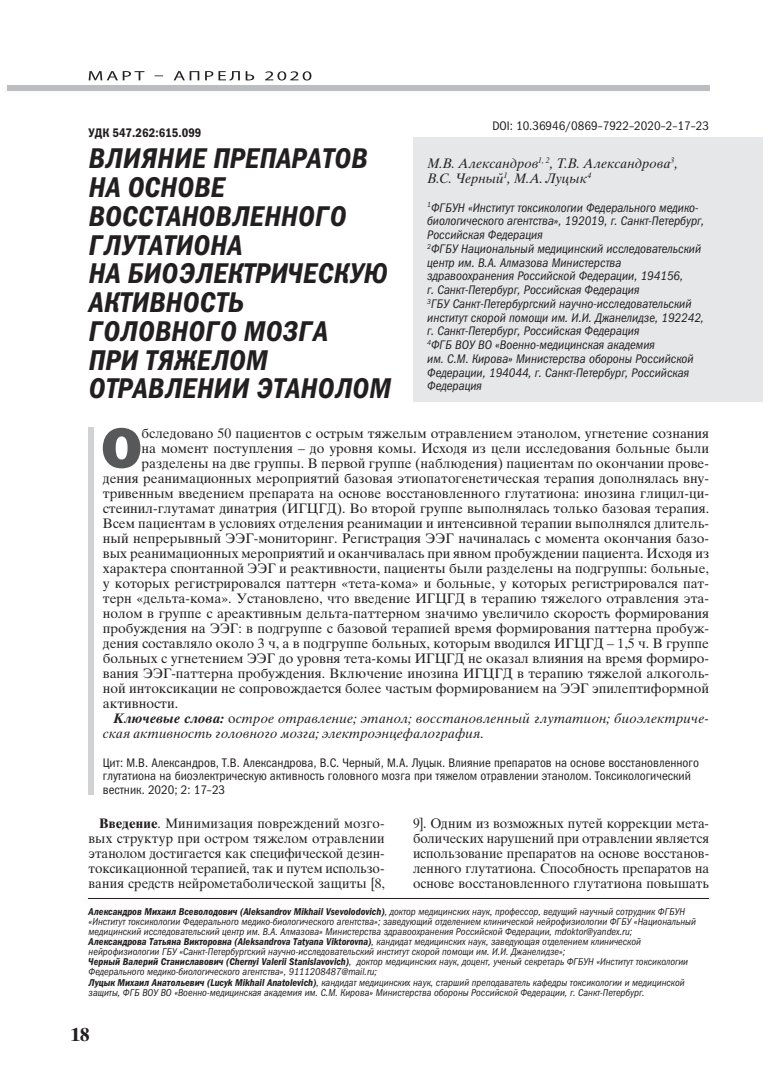
<style>
.page{position:relative;width:780px;height:1088px;background:#fff}
.page>*{position:absolute;margin:0;border:0;box-sizing:border-box;transform-origin:0 0}
.t1{font:57.5px "Franklin Gothic Heavy ITC";color:#57585a}
.t2{font:italic 28.75px/28.8px "Franklin Gothic Demi Cond ITC";letter-spacing:.01em;color:#231f20}
.t3{font:700 18.75px "Times Ten Cyr";color:#231f20}
.t4{font:13.75px/15px "Times Ten Cyr Upright";color:#231f20;text-align:justify}
.t5{font:13.75px/15px "Times Ten Cyr Inclined";letter-spacing:.005em;color:#231f20}
.t6{font:italic 12.5px/13.8px "Franklin Gothic Book Cond ITC";color:#231f20}
.t7{font:12.5px/13.8px "Franklin Gothic Book Cond ITC";color:#231f20}
.t8{font:12.5px "Franklin Gothic Demi Cond ITC";color:#231f20}
.t9{font:italic 10px/10px "Franklin Gothic Book Cond ITC";color:#231f20}
.t10{font:italic 10px "Franklin Gothic Demi Cond ITC";color:#231f20}
.s1{font-family:"Times Ten Cyr Bold Inclined"}
.s2{font-family:"Times Ten Cyr Upright"}
.s3{font-family:"Times Ten Cyr";font-weight:700}
.s4{font-family:"Franklin Gothic Book Cond ITC"}
.s5{font-family:"Franklin Gothic Demi Cond ITC"}
</style>
<div class="page">
<div style="left:7px;top:85px;width:702px;height:5px;background:#bcbdc0"></div>
<svg style="left:89px;top:71px;width:222px;height:10px"></svg>
<div style="left:413px;top:137px;width:349px;height:264px;background:#e6e7e9"></div>
<hr style="left:89px;top:898px;width:620px;height:1px;background:#231f20">
<div style="left:89px;top:427px;width:5px;height:368px;background:#d1d2d4"></div>
<p class="t8" style="left:89px;top:125px;width:114px">УДК 547.262:615.099</p>
<h2 class="t2" style="left:89px;top:144px;width:304px">ВЛИЯНИЕ ПРЕПАРАТОВ<br>НА ОСНОВЕ<br>ВОССТАНОВЛЕННОГО<br>ГЛУТАТИОНА<br>НА БИОЭЛЕКТРИЧЕСКУЮ<br>АКТИВНОСТЬ<br>ГОЛОВНОГО МОЗГА<br>ПРИ ТЯЖЕЛОМ<br>ОТРАВЛЕНИИ ЭТАНОЛОМ</h2>
<p class="t7" style="left:492px;top:119px;width:218px">DOI: 10.36946/0869–7922–2020–2–17–23</p>
<p class="t5" style="left:427px;top:155px;width:252px">М.В. Александров<sup>1,</sup> <sup>2</sup>, Т.В. Александрова<sup>3</sup>,<br>В.С. Черный<sup>1</sup>, М.А. Луцык<sup>4</sup></p>
<p class="t6" style="left:427px;top:201px;width:278px"><sup>1</sup>ФГБУН «Институт токсикологии Федерального медико&shy;биологического агентства», 192019, г. Санкт-Петербург, Российская Федерация<br><sup>2</sup>ФГБУ Национальный медицинский исследовательский центр им. В.А. Алмазова Министерства здравоохранения Российской Федерации, 194156,<br>г. Санкт-Петербург, Российская Федерация<br><sup>3</sup>ГБУ Санкт-Петербургский научно-исследовательский институт скорой помощи им. И.И. Джанелидзе, 192242, г. Санкт-Петербург, Российская Федерация<br><sup>4</sup>ФГБ ВОУ ВО «Военно-медицинская академия<br>им. С.М. Кирова» Министерства обороны Российской Федерации, 194044, г. Санкт-Петербург, Российская Федерация</p>
<h1 class="t1" style="left:101px;top:412px;width:43px">О</h1>
<p class="t4" style="left:141px;top:426px;width:569px">бследовано 50 пациентов с острым тяжелым отравлением этанолом, угнетение сознания</p>
<p class="t4" style="left:141px;top:441px;width:569px">на момент поступления – до уровня комы. Исходя из цели исследования больные были</p>
<p class="t4" style="left:141px;top:456px;width:569px">разделены на две группы. В первой группе (наблюдения) пациентам по окончании прове-</p>
<p class="t4" style="left:103px;top:471px;width:607px">дения реанимационных мероприятий базовая этиопатогенетическая терапия дополнялась вну-</p>
<p class="t4" style="left:103px;top:486px;width:607px">тривенным введением препарата на основе восстановленного глутатиона: инозина глицил-ци-</p>
<p class="t4" style="left:103px;top:501px;width:607px">стеинил-глутамат динатрия (ИГЦГД). Во второй группе выполнялась только базовая терапия.</p>
<p class="t4" style="left:103px;top:516px;width:607px">Всем пациентам в условиях отделения реанимации и интенсивной терапии выполнялся длитель-</p>
<p class="t4" style="left:103px;top:531px;width:607px">ный непрерывный ЭЭГ-мониторинг. Регистрация ЭЭГ начиналась с момента окончания базо-</p>
<p class="t4" style="left:103px;top:546px;width:607px">вых реанимационных мероприятий и оканчивалась при явном пробуждении пациента. Исходя из</p>
<p class="t4" style="left:103px;top:561px;width:607px">характера спонтанной ЭЭГ и реактивности, пациенты были разделены на подгруппы: больные,</p>
<p class="t4" style="left:103px;top:576px;width:607px">у которых регистрировался паттерн «тета-кома» и больные, у которых регистрировался пат-</p>
<p class="t4" style="left:103px;top:591px;width:607px">терн «дельта-кома». Установлено, что введение ИГЦГД в терапию тяжелого отравления эта-</p>
<p class="t4" style="left:103px;top:606px;width:607px">нолом в группе с ареактивным дельта-паттерном значимо увеличило скорость формирования</p>
<p class="t4" style="left:103px;top:621px;width:607px">пробуждения на ЭЭГ: в подгруппе с базовой терапией время формирования паттерна пробуж-</p>
<p class="t4" style="left:103px;top:636px;width:607px">дения составляло около 3 ч, а в подгруппе больных, которым вводился ИГЦГД – 1,5 ч. В группе</p>
<p class="t4" style="left:103px;top:651px;width:607px">больных с угнетением ЭЭГ до уровня тета-комы ИГЦГД не оказал влияния на время формиро-</p>
<p class="t4" style="left:103px;top:666px;width:607px">вания ЭЭГ-паттерна пробуждения. Включение инозина ИГЦГД в терапию тяжелой алкоголь-</p>
<p class="t4" style="left:103px;top:681px;width:607px">ной интоксикации не сопровождается более частым формированием на ЭЭГ эпилептиформной</p>
<p class="t4" style="left:103px;top:696px;width:77px">активности.</p>
<p class="t5" style="left:103px;top:710px;width:607px;text-indent:11px"><span class="s1">Ключевые слова:</span> <span class="s2">о</span>строе отравление; этанол; восстановленный глутатион; биоэлектриче&shy;ская активность головного мозга; электроэнцефалография<span class="s2">.</span></p>
<p class="t7" style="left:103px;top:755px;width:597px">Цит: М.В. Александров, Т.В. Александрова, В.С. Черный, М.А. Луцык. Влияние препаратов на основе восстановленного глутатиона на биоэлектрическую активность головного мозга при тяжелом отравлении этанолом. Токсикологический вестник. 2020; 2: 17–23</p>
<p class="t4" style="left:89px;top:816px;width:297px;text-indent:11px"><span class="s3">Введение</span>. Минимизация повреждений мозго&shy;вых структур при остром тяжелом отравлении этанолом достигается как специфической дезин&shy;токсикационной терапией, так и путем использо&shy;вания средств нейрометаболической защиты [8,</p>
<p class="t4" style="left:413px;top:816px;width:297px">9]. Одним из возможных путей коррекции мета&shy;болических нарушений при отравлении является использование препаратов на основе восстанов&shy;ленного глутатиона. Способность препаратов на основе восстановленного глутатиона повышать</p>
<p class="t10" style="left:89px;top:906px;width:598px">Александров Михаил Всеволодович (Aleksandrov Mikhail Vsevolodovich)<span class="s4">, доктор медицинских наук, профессор, ведущий научный сотрудник ФГБУН</span></p>
<p class="t9" style="left:89px;top:917px;width:609px">«Институт токсикологии Федерального медико-биологического агентства»; заведующий отделением клинической нейрофизиологии ФГБУ «Национальный медицинский исследовательский центр им. В.А. Алмазова» Министерства здравоохранения Российской Федерации, mdoktor@yandex.ru;</p>
<p class="t10" style="left:89px;top:936px;width:554px">Александрова Татьяна Викторовна (Aleksandrova Tatyana Viktorovna)<span class="s4">, кандидат медицинских наук, заведующая отделением клинической</span></p>
<p class="t9" style="left:89px;top:947px;width:601px">нейрофизиологии ГБУ «Санкт-Петербургский научно-исследовательский институт скорой помощи им. И.И. Джанелидзе»;<br><span class="s5">Черный Валерий Станиславович (Chernyi Valerii Stanislavovich)</span>, доктор медицинских наук, доцент, ученый секретарь ФГБУН «Институт токсикологии Федерального медико-биологического агентства», 9111208487@mail.ru;<br><span class="s5">Луцык Михаил Анатольевич (Lucyk Mikhail Anatolevich)</span>, кандидат медицинских наук, старший преподаватель кафедры токсикологии и медицинской защиты, ФГБ ВОУ ВО «Военно-медицинская академия им. С.М. Кирова» Министерства обороны Российской Федерации, г. Санкт-Петербург.</p>
<h3 class="t3" style="left:71px;top:1023px;width:20px">18</h3>
</div>
